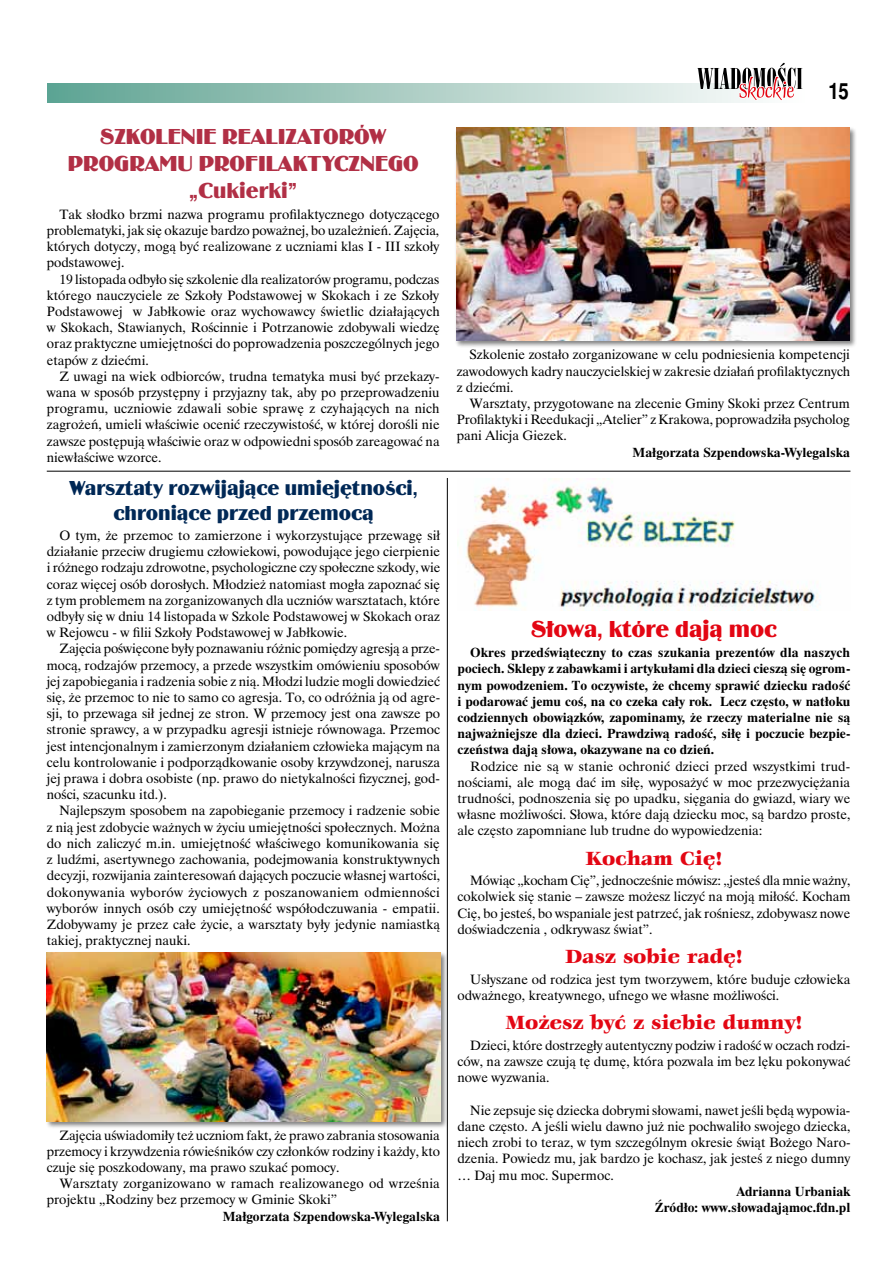
<style>
.page{position:relative;width:893px;height:1263px;background:#fff}
.page>*{position:absolute;margin:0;border:0;box-sizing:border-box;transform-origin:0 0}
.t1{font:24px "Binner DEE";color:#e30613}
.t2{font:22.5px/27px "Binner DEE";color:#b12f45;text-align:center}
.t3{font:700 22.5px "Switzerland Narrow";color:#000}
.t4{font:21px/25.2px "Binner DEE";color:#002856;text-align:center}
.t5{font:21px "Veljovic Black CE Normal";color:#e30613}
.t6{font:13.5px/16.2px "Time Ibis EE";color:#000;text-align:justify}
.t7{font:700 13.5px/16.2px "Time Ibis EE";color:#000;text-align:justify}
</style>
<div class="page">
<svg style="left:47px;top:84px;width:756px;height:18px;background:#a4cac0"></svg>
<svg style="left:697px;top:63px;width:105px;height:39px"></svg>
<div style="left:454px;top:126px;width:403px;height:222px;background:#000;opacity:.5"></div>
<img style="left:456px;top:128px;width:394px;height:212px">
<div style="left:45px;top:951px;width:403px;height:178px;background:#000;opacity:.5"></div>
<img style="left:47px;top:952px;width:393px;height:170px">
<hr style="left:47px;top:471px;width:803px;height:1px;background:#000">
<hr style="left:447px;top:478px;width:1px;height:743px;background:#000">
<img style="left:464px;top:478px;width:354px;height:133px">
<h2 class="t2" style="left:68px;top:124px;width:352px">SZKOLENIE REALIZATORÓW<br>PROGRAMU PROFILAKTYCZNEGO „Cukierki”</h2>
<p class="t6" style="left:47px;top:206px;width:394px;text-indent:13px">Tak słodko brzmi nazwa programu profilaktycznego dotyczącego problematyki, jak się okazuje bardzo poważnej, bo uzależnień. Zajęcia, których dotyczy, mogą być realizowane z uczniami klas I - III szkoły podstawowej.</p>
<p class="t6" style="left:47px;top:271px;width:394px;text-indent:13px">19 listopada odbyło się szkolenie dla realizatorów programu, podczas którego nauczyciele ze Szkoły Podstawowej w Skokach i ze Szkoły Podstawowej w Jabłkowie oraz wychowawcy świetlic działających w Skokach, Stawianych, Rościnnie i Potrzanowie zdobywali wiedzę oraz praktyczne umiejętności do poprowadzenia poszczególnych jego etapów z dziećmi.</p>
<p class="t6" style="left:47px;top:368px;width:394px;text-indent:13px">Z uwagi na wiek odbiorców, trudna tematyka musi być przekazy&shy;wana w sposób przystępny i przyjazny tak, aby po przeprowadzeniu programu, uczniowie zdawali sobie sprawę z czyhających na nich zagrożeń, umieli właściwie ocenić rzeczywistość, w której dorośli nie zawsze postępują właściwie oraz w odpowiedni sposób zareagować na niewłaściwe wzorce.</p>
<h3 class="t4" style="left:70px;top:475px;width:350px">Warsztaty rozwijające umiejętności, chroniące przed przemocą</h3>
<p class="t6" style="left:47px;top:527px;width:395px;text-indent:13px">O tym, że przemoc to zamierzone i wykorzystujące przewagę sił działanie przeciw drugiemu człowiekowi, powodujące jego cierpienie i różnego rodzaju zdrowotne, psychologiczne czy społeczne szkody, wie coraz więcej osób dorosłych. Młodzież natomiast mogła zapoznać się z tym problemem na zorganizowanych dla uczniów warsztatach, które odbyły się w dniu 14 listopada w Szkole Podstawowej w Skokach oraz w Rejowcu - w filii Szkoły Podstawowej w Jabłkowie.</p>
<p class="t6" style="left:47px;top:641px;width:395px;text-indent:13px">Zajęcia poświęcone były poznawaniu różnic pomiędzy agresją a prze&shy;mocą, rodzajów przemocy, a przede wszystkim omówieniu sposobów jej zapobiegania i radzenia sobie z nią. Młodzi ludzie mogli dowiedzieć się, że przemoc to nie to samo co agresja. To, co odróżnia ją od agre&shy;sji, to przewaga sił jednej ze stron. W przemocy jest ona zawsze po stronie sprawcy, a w przypadku agresji istnieje równowaga. Przemoc jest intencjonalnym i zamierzonym działaniem człowieka mającym na celu kontrolowanie i podporządkowanie osoby krzywdzonej, narusza jej prawa i dobra osobiste (np. prawo do nietykalności fizycznej, god&shy;ności, szacunku itd.).</p>
<p class="t6" style="left:47px;top:803px;width:395px;text-indent:13px">Najlepszym sposobem na zapobieganie przemocy i radzenie sobie z nią jest zdobycie ważnych w życiu umiejętności społecznych. Można do nich zaliczyć m.in. umiejętność właściwego komunikowania się z ludźmi, asertywnego zachowania, podejmowania konstruktywnych decyzji, rozwijania zainteresowań dających poczucie własnej wartości, dokonywania wyborów życiowych z poszanowaniem odmienności wyborów innych osób czy umiejętność współodczuwania - empatii.<br>Zdobywamy je przez całe życie, a warsztaty były jedynie namiastką takiej, praktycznej nauki.</p>
<p class="t6" style="left:47px;top:1127px;width:395px;text-indent:13px">Zajęcia uświadomiły też uczniom fakt, że prawo zabrania stosowania przemocy i krzywdzenia rówieśników czy członków rodziny i każdy, kto czuje się poszkodowany, ma prawo szukać pomocy.</p>
<p class="t6" style="left:47px;top:1175px;width:395px;text-indent:13px">Warsztaty zorganizowano w ramach realizowanego od września projektu „Rodziny bez przemocy w Gminie Skoki”</p>
<p class="t7" style="left:223px;top:1207px;width:219px">Małgorzata Szpendowska-Wylegalska</p>
<h2 class="t3" style="left:828px;top:78px;width:22px">15</h2>
<p class="t6" style="left:457px;top:346px;width:395px;text-indent:13px">Szkolenie zostało zorganizowane w celu podniesienia kompetencji zawodowych kadry nauczycielskiej w zakresie działań profilaktycznych z dziećmi.</p>
<p class="t6" style="left:457px;top:395px;width:395px;text-indent:13px">Warsztaty, przygotowane na zlecenie Gminy Skoki przez Centrum Profilaktyki i Reedukacji „Atelier” z Krakowa, poprowadziła psycholog pani Alicja Giezek.</p>
<p class="t7" style="left:633px;top:444px;width:219px">Małgorzata Szpendowska-Wylegalska</p>
<h1 class="t1" style="left:531px;top:615px;width:247px">Słowa, które dają moc</h1>
<p class="t7" style="left:458px;top:644px;width:394px;text-indent:13px">Okres przedświąteczny to czas szukania prezentów dla naszych pociech. Sklepy z zabawkami i artykułami dla dzieci cieszą się ogrom&shy;nym powodzeniem. To oczywiste, że chcemy sprawić dziecku radość i podarować jemu coś, na co czeka cały rok. Lecz często, w natłoku codziennych obowiązków, zapominamy, że rzeczy materialne nie są najważniejsze dla dzieci. Prawdziwą radość, siłę i poczucie bezpie&shy;czeństwa dają słowa, okazywane na co dzień.</p>
<p class="t6" style="left:458px;top:758px;width:394px;text-indent:13px">Rodzice nie są w stanie ochronić dzieci przed wszystkimi trud&shy;nościami, ale mogą dać im siłę, wyposażyć w moc przezwyciężania trudności, podnoszenia się po upadku, sięgania do gwiazd, wiary we własne możliwości. Słowa, które dają dziecku moc, są bardzo proste, ale często zapomniane lub trudne do wypowiedzenia:</p>
<h3 class="t5" style="left:586px;top:846px;width:138px">Kocham Cię!</h3>
<p class="t6" style="left:458px;top:872px;width:395px;text-indent:13px">Mówiąc „kocham Cię”, jednocześnie mówisz: „jesteś dla mnie ważny, cokolwiek się stanie – zawsze możesz liczyć na moją miłość. Kocham Cię, bo jesteś, bo wspaniale jest patrzeć, jak rośniesz, zdobywasz nowe doświadczenia , odkrywasz świat”.</p>
<h3 class="t5" style="left:565px;top:945px;width:179px">Dasz sobie radę!</h3>
<p class="t6" style="left:458px;top:971px;width:394px;text-indent:13px">Usłyszane od rodzica jest tym tworzywem, które buduje człowieka odważnego, kreatywnego, ufnego we własne możliwości.</p>
<h3 class="t5" style="left:505px;top:1011px;width:299px">Możesz być z siebie dumny!</h3>
<p class="t6" style="left:458px;top:1037px;width:394px;text-indent:13px">Dzieci, które dostrzegły autentyczny podziw i radość w oczach rodzi&shy;ców, na zawsze czują tę dumę, która pozwala im bez lęku pokonywać nowe wyzwania.</p>
<p class="t6" style="left:458px;top:1102px;width:394px;text-indent:13px">Nie zepsuje się dziecka dobrymi słowami, nawet jeśli będą wypowia&shy;dane często. A jeśli wielu dawno już nie pochwaliło swojego dziecka, niech zrobi to teraz, w tym szczególnym okresie świąt Bożego Naro&shy;dzenia. Powiedz mu, jak bardzo je kochasz, jak jesteś z niego dumny … Daj mu moc. Supermoc.</p>
<p class="t7" style="left:655px;top:1183px;width:197px;text-align:right">Adrianna Urbaniak<br>Źródło: www.słowadająmoc.fdn.pl</p>
</div>
